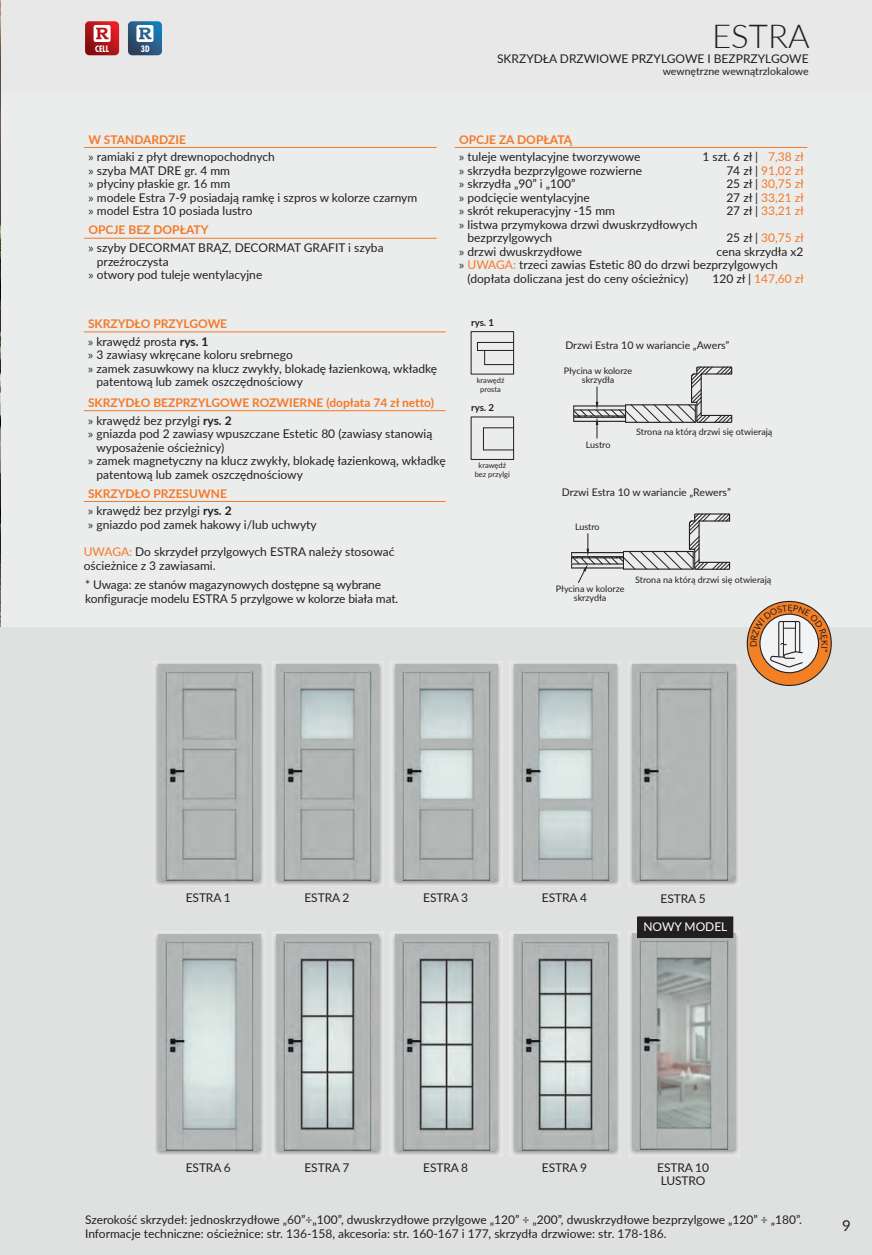
<style>
.page{position:relative;width:872px;height:1255px;background:#fff}
.page>*{position:absolute;margin:0;border:0;box-sizing:border-box;transform-origin:0 0}
.t1{font:300 33px "Lato";color:#231f20}
.t2{font:15px "Lato";color:#231f20}
.t3{font:12px/13.5px "Lato";color:#231f20}
.t4{font:700 12px/17.7px "Lato";color:#f47927}
.t5{font:12px "Lato";color:#f47927}
.t6{font:12px "Lato";color:#fff}
.t7{font:10.5px "Lato";color:#231f20}
.t8{font:700 9.6px "Lato";letter-spacing:-.005em;color:#231f20}
.t9{font:9px/9px "Lato";color:#231f20;text-align:center}
.t10{font:700 condensed 8.55px "Futura LT";color:#fff}
.t11{font:7.5px/9px "Lato";color:#231f20;text-align:center}
.s1{font-weight:700;color:#f47927}
.s2{font-family:"Myriad Pro"}
.s3{font-family:"Myriad Pro";font-weight:400;color:#231f20}
.s4{font-weight:400;color:#231f20}
.s5{color:#231f20}
.s6{color:#f47927}
</style>
<div class="page">
<div style="left:0;top:0;width:872px;height:1254px;background:#ebecec"></div>
<div style="left:0;top:0;width:872px;height:91px;background:#e8e8e8"></div>
<img style="left:0;top:0;width:1px;height:627px">
<div style="left:0;top:627px;width:872px;height:627px;background:#dfe1e1"></div>
<svg style="left:85px;top:21px;width:34px;height:34px"></svg>
<hr style="left:84px;top:147px;width:353px;height:1px;background:#f47927">
<hr style="left:84px;top:238px;width:353px;height:1px;background:#f47927">
<hr style="left:455px;top:147px;width:352px;height:1px;background:#f47927">
<hr style="left:84px;top:331px;width:362px;height:1px;background:#f47927">
<hr style="left:84px;top:410px;width:362px;height:1px;background:#f47927">
<hr style="left:84px;top:501px;width:362px;height:1px;background:#f47927">
<div style="left:471px;top:331px;width:43px;height:43px;border:1px solid #231f20"></div>
<svg style="left:477px;top:342px;width:37px;height:23px"></svg>
<hr style="left:483px;top:427px;width:30px;height:1px;background:#231f20">
<hr style="left:483px;top:449px;width:30px;height:1px;background:#231f20">
<svg style="left:483px;top:428px;width:1px;height:21px"></svg>
<img style="left:155px;top:663px;width:108px;height:222px">
<img style="left:158px;top:664px;width:102px;height:216px">
<img style="left:274px;top:663px;width:108px;height:222px">
<img style="left:277px;top:664px;width:102px;height:216px">
<img style="left:393px;top:663px;width:107px;height:222px">
<img style="left:395px;top:664px;width:102px;height:216px">
<img style="left:512px;top:663px;width:107px;height:222px">
<img style="left:514px;top:664px;width:102px;height:216px">
<img style="left:630px;top:668px;width:108px;height:217px">
<img style="left:633px;top:668px;width:102px;height:212px">
<img style="left:155px;top:934px;width:108px;height:221px">
<img style="left:158px;top:934px;width:102px;height:216px">
<img style="left:274px;top:934px;width:108px;height:221px">
<img style="left:277px;top:934px;width:102px;height:216px">
<img style="left:393px;top:934px;width:107px;height:221px">
<img style="left:395px;top:934px;width:102px;height:216px">
<img style="left:512px;top:934px;width:107px;height:221px">
<img style="left:514px;top:934px;width:102px;height:216px">
<svg style="left:128px;top:21px;width:34px;height:34px"></svg>
<img style="left:630px;top:931px;width:108px;height:223px">
<img style="left:633px;top:933px;width:102px;height:216px">
<div style="left:637px;top:916px;width:96px;height:21px;background:#231f20"></div>
<div style="left:637px;top:916px;width:96px;height:21px;border:1px solid #231f20"></div>
<svg style="left:573px;top:366px;width:160px;height:73px"></svg>
<div style="left:747px;top:601px;width:84px;height:84px;background:#f48026;border-radius:50%"></div>
<div style="left:760px;top:614px;width:58px;height:58px;background:#f2f3f4;border-radius:50%"></div>
<svg style="left:546px;top:513px;width:282px;height:155px"></svg>
<p class="t10" style="left:95px;top:43px;width:15px">CELL</p>
<p class="t10" style="left:141px;top:43px;width:10px">3D</p>
<h1 class="t1" style="left:712px;top:13px;width:99px">ESTRA</h1>
<p class="t3" style="left:497px;top:51px;width:313px">SKRZYDŁA DRZWIOWE PRZYLGOWE I BEZPRZYLGOWE</p>
<p class="t7" style="left:663px;top:63px;width:147px">wewnętrzne wewnątrzlokalowe</p>
<p class="t3" style="left:88px;top:130px;width:188px;line-height:17.7px"><span class="s1">W STANDARDZIE<br></span><span class="s2">»</span> ramiaki z płyt drewnopochodnych</p>
<p class="t3" style="left:88px;top:163px;width:330px"><span class="s2">»</span> szyba MAT DRE gr. 4 mm<br><span class="s2">»</span> płyciny płaskie gr. 16 mm<br><span class="s2">»</span> modele Estra 7-9 posiadają ramkę i szpros w kolorze czarnym <span class="s2">»</span> model Estra 10 posiada lustro</p>
<p class="t3" style="left:88px;top:221px;width:297px;line-height:17.7px"><span class="s1">OPCJE BEZ DOPŁATY<br></span><span class="s2">»</span> szyby DECORMAT BRĄZ, DECORMAT GRAFIT i szyba</p>
<p class="t3" style="left:88px;top:254px;width:175px;text-indent:9px">przeźroczysta<br><span class="s2">»</span> otwory pod tuleje wentylacyjne</p>
<p class="t4" style="left:88px;top:314px;width:141px">SKRZYDŁO PRZYLGOWE <span class="s3">»</span> <span class="s4">krawędź prosta</span> <span class="s5">rys. 1</span></p>
<p class="t3" style="left:88px;top:348px;width:206px"><span class="s2">»</span> 3 zawiasy wkręcane koloru srebrnego</p>
<p class="t3" style="left:88px;top:361px;width:351px"><span class="s2">»</span> zamek zasuwkowy na klucz zwykły, blokadę łazienkową, wkładkę</p>
<p class="t3" style="left:96px;top:375px;width:208px">patentową lub zamek oszczędnościowy</p>
<p class="t4" style="left:88px;top:393px;width:347px">SKRZYDŁO BEZPRZYLGOWE ROZWIERNE (dopłata 74 zł netto) <span class="s3">»</span> <span class="s4">krawędź bez przylgi</span> <span class="s5">rys. 2</span></p>
<p class="t3" style="left:88px;top:426px;width:346px"><span class="s2">»</span> gniazda pod 2 zawiasy wpuszczane Estetic 80 (zawiasy stanowią</p>
<p class="t3" style="left:96px;top:440px;width:129px">wyposażenie ościeżnicy)</p>
<p class="t3" style="left:88px;top:453px;width:359px"><span class="s2">»</span> zamek magnetyczny na klucz zwykły, blokadę łazienkową, wkładkę</p>
<p class="t3" style="left:96px;top:467px;width:208px">patentową lub zamek oszczędnościowy</p>
<p class="t4" style="left:88px;top:484px;width:145px">SKRZYDŁO PRZESUWNE <span class="s3">»</span> <span class="s4">krawędź bez przylgi</span> <span class="s5">rys. 2</span></p>
<p class="t3" style="left:88px;top:517px;width:230px"><span class="s2">»</span> gniazdo pod zamek hakowy i/lub uchwyty</p>
<p class="t3" style="left:84px;top:544px;width:312px"><span class="s6">UWAGA:</span> Do skrzydeł przylgowych ESTRA należy stosować ościeżnice z 3 zawiasami.</p>
<p class="t3" style="left:85px;top:577px;width:315px">* Uwaga: ze stanów magazynowych dostępne są wybrane konfiguracje modelu ESTRA 5 przylgowe w kolorze biała mat.</p>
<p class="t3" style="left:459px;top:130px;width:183px;line-height:17.7px"><span class="s1">OPCJE ZA DOPŁATĄ<br></span><span class="s2">»</span> tuleje wentylacyjne tworzywowe</p>
<p class="t3" style="left:702px;top:150px;width:103px">1 szt. 6 zł | <span class="s6">7,38 zł</span></p>
<p class="t3" style="left:459px;top:163px;width:184px"><span class="s2">»</span> skrzydła bezprzylgowe rozwierne</p>
<p class="t5" style="left:726px;top:162px;width:79px"><span class="s5">74 zł |</span> 91,02 zł</p>
<p class="t3" style="left:459px;top:177px;width:118px"><span class="s2">»</span> skrzydła „90” i „100”</p>
<p class="t5" style="left:726px;top:175px;width:79px"><span class="s5">25 zł |</span> 30,75 zł</p>
<p class="t3" style="left:459px;top:190px;width:132px"><span class="s2">»</span> podcięcie wentylacyjne</p>
<p class="t5" style="left:726px;top:189px;width:79px"><span class="s5">27 zł |</span> 33,21 zł</p>
<p class="t3" style="left:459px;top:204px;width:157px"><span class="s2">»</span> skrót rekuperacyjny -15 mm</p>
<p class="t5" style="left:726px;top:202px;width:79px"><span class="s5">27 zł |</span> 33,21 zł</p>
<p class="t3" style="left:467px;top:217px;width:231px;text-indent:-9px"><span class="s2">»</span> listwa przymykowa drzwi dwuskrzydłowych bezprzylgowych</p>
<p class="t5" style="left:726px;top:229px;width:79px"><span class="s5">25 zł |</span> 30,75 zł</p>
<p class="t3" style="left:459px;top:244px;width:125px"><span class="s2">»</span> drzwi dwuskrzydłowe</p>
<p class="t3" style="left:716px;top:244px;width:89px">cena skrzydła x2</p>
<p class="t3" style="left:459px;top:258px;width:320px"><span class="s2">»</span> <span class="s6">UWAGA:</span> trzeci zawias Estetic 80 do drzwi bezprzylgowych</p>
<p class="t3" style="left:467px;top:271px;width:222px">(dopłata doliczana jest do ceny ościeżnicy)</p>
<p class="t5" style="left:712px;top:270px;width:93px"><span class="s5">120 zł |</span> 147,60 zł</p>
<p class="t8" style="left:471px;top:315px;width:24px">rys. 1</p>
<p class="t11" style="left:477px;top:375px;width:29px">krawędź prosta</p>
<p class="t8" style="left:471px;top:400px;width:24px">rys. 2</p>
<p class="t11" style="left:475px;top:461px;width:37px">krawędź bez przylgi</p>
<p class="t7" style="left:565px;top:337px;width:166px">Drzwi Estra 10 w wariancie „Awers”</p>
<p class="t9" style="left:564px;top:366px;width:70px">Płycina w kolorze skrzydła</p>
<p class="t9" style="left:586px;top:440px;width:26px">Lustro</p>
<p class="t9" style="left:636px;top:427px;width:138px">Strona na którą drzwi się otwierają</p>
<p class="t7" style="left:562px;top:484px;width:170px">Drzwi Estra 10 w wariancie „Rewers”</p>
<p class="t9" style="left:575px;top:521px;width:26px">Lustro</p>
<p class="t9" style="left:556px;top:584px;width:70px">Płycina w kolorze skrzydła</p>
<p class="t9" style="left:635px;top:574px;width:138px">Strona na którą drzwi się otwierają</p>
<p class="t3" style="left:186px;top:890px;width:47px">ESTRA 1</p>
<p class="t3" style="left:304px;top:890px;width:47px">ESTRA 2</p>
<p class="t3" style="left:423px;top:890px;width:47px">ESTRA 3</p>
<p class="t3" style="left:542px;top:890px;width:47px">ESTRA 4</p>
<p class="t3" style="left:660px;top:891px;width:47px">ESTRA 5</p>
<p class="t6" style="left:643px;top:918px;width:86px">NOWY MODEL</p>
<p class="t3" style="left:186px;top:1160px;width:47px">ESTRA 6</p>
<p class="t3" style="left:304px;top:1160px;width:47px">ESTRA 7</p>
<p class="t3" style="left:423px;top:1160px;width:47px">ESTRA 8</p>
<p class="t3" style="left:542px;top:1160px;width:47px">ESTRA 9</p>
<p class="t3" style="left:657px;top:1160px;width:53px">ESTRA 10<br>LUSTRO</p>
<p class="t3" style="left:85px;top:1212px;width:718px">Szerokość skrzydeł: jednoskrzydłowe „60”÷„100”, dwuskrzydłowe przylgowe „120” ÷ „200”, dwuskrzydłowe bezprzylgowe „120” ÷ „180”.<br>Informacje techniczne: ościeżnice: str. 136-158, akcesoria: str. 160-167 i 177, skrzydła drzwiowe: str. 178-186.</p>
<p class="t2" style="left:842px;top:1214px;width:10px">9</p>
</div>
